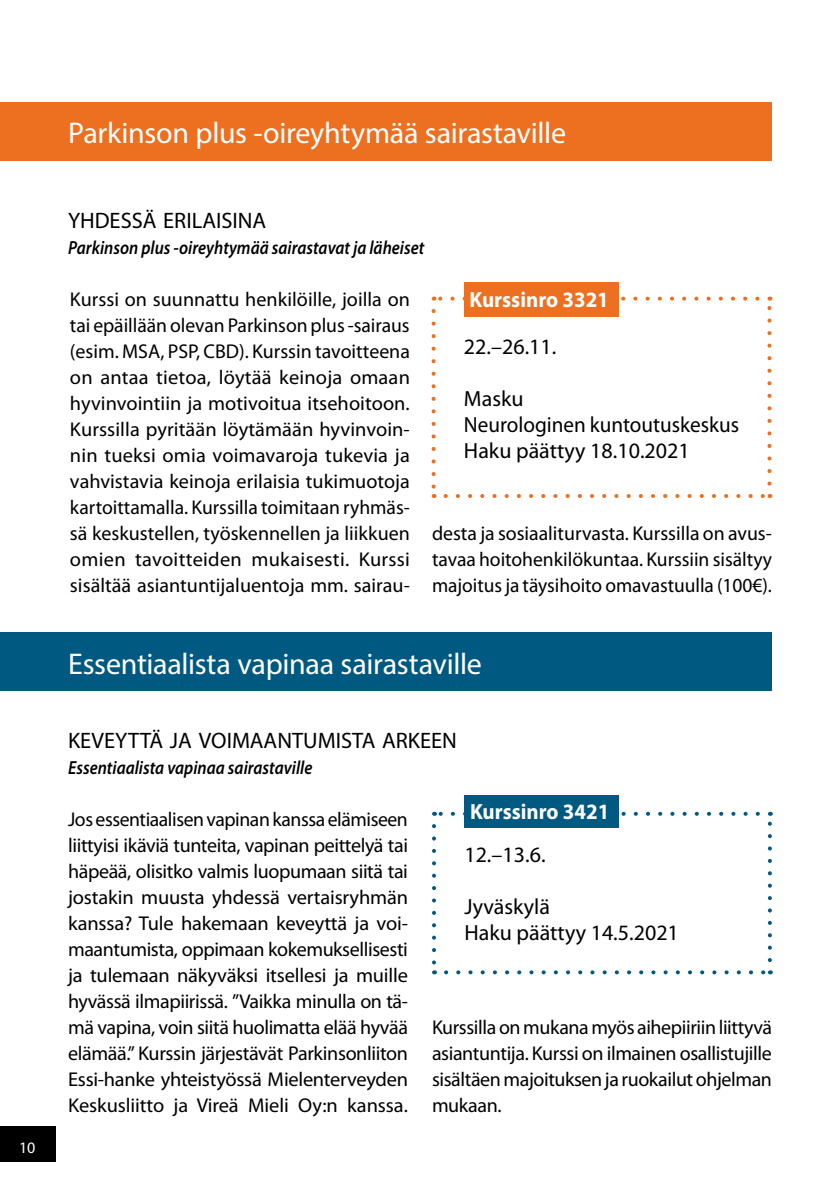
<style>
.page{position:relative;width:840px;height:1191px;background:#fff}
.page>*{position:absolute;margin:0;border:0;box-sizing:border-box;transform-origin:0 0}
.t1{font:30px "Myriad Pro";letter-spacing:-.01em;color:#fff}
.t2{font:22.4px "Myriad Pro";color:#000}
.t3{font:22px/26px "Myriad Pro";color:#000}
.t4{font:700 22px "Myriad Pro";color:#fff;scale:.95 1}
.t5{font:20px/26px "Myriad Pro";letter-spacing:-.005em;color:#000;text-align:justify}
.t6{font:italic 600 19px "Myriad Pro";color:#000;scale:.88 1}
.t7{font:16px "Myriad Pro";color:#fff}
</style>
<div class="page">
<div style="left:0;top:1126px;width:55px;height:35px;background:#000"></div>
<svg style="left:445px;top:494px;width:318px;height:4px"></svg>
<svg style="left:431px;top:311px;width:4px;height:187px"></svg>
<svg style="left:767px;top:297px;width:4px;height:186px"></svg>
<svg style="left:433px;top:297px;width:324px;height:4px"></svg>
<div style="left:463px;top:283px;width:155px;height:34px;background:#ed6f20"></div>
<div style="left:0;top:102px;width:771px;height:58px;background:#ed6f20"></div>
<div style="left:0;top:632px;width:771px;height:58px;background:#005981"></div>
<svg style="left:446px;top:970px;width:317px;height:4px"></svg>
<svg style="left:432px;top:826px;width:4px;height:148px"></svg>
<svg style="left:767px;top:812px;width:4px;height:148px"></svg>
<svg style="left:434px;top:812px;width:323px;height:4px"></svg>
<div style="left:464px;top:795px;width:155px;height:33px;background:#005981"></div>
<p class="t7" style="left:19px;top:1137px;width:18px">10</p>
<h1 class="t1" style="left:68px;top:115px;width:499px">Parkinson plus -oireyhtymää sairastaville</h1>
<p class="t2" style="left:68px;top:207px;width:199px">YHDESSÄ ERILAISINA</p>
<p class="t6" style="left:68px;top:236px;width:406px">Parkinson plus -oireyhtymää sairastavat ja läheiset</p>
<p class="t5" style="left:70px;top:286px;width:341px">Kurssi on suunnattu henkilöille, joilla on tai epäillään olevan Parkinson plus -sairaus (esim. MSA, PSP, CBD). Kurssin tavoitteena on antaa tietoa, löytää keinoja omaan hyvinvointiin ja motivoitua itsehoitoon.<br>Kurssilla pyritään löytämään hyvinvoin&shy;nin tueksi omia voimavaroja tukevia ja vahvistavia keinoja erilaisia tukimuotoja kartoittamalla. Kurssilla toimitaan ryhmäs&shy;sä keskustellen, työskennellen ja liikkuen omien tavoitteiden mukaisesti. Kurssi sisältää asiantuntijaluentoja mm. sairau-</p>
<p class="t4" style="left:469px;top:285px;width:148px">Kurssinro 3321</p>
<p class="t3" style="left:463px;top:333px;width:94px">22.–26.11.</p>
<p class="t3" style="left:463px;top:385px;width:276px">Masku<br>Neurologinen kuntoutuskeskus<br>Haku päättyy 18.10.2021</p>
<p class="t5" style="left:432px;top:520px;width:341px">desta ja sosiaaliturvasta. Kurssilla on avus&shy;tavaa hoitohenkilökuntaa. Kurssiin sisältyy majoitus ja täysihoito omavastuulla (100€).</p>
<h1 class="t1" style="left:68px;top:645px;width:415px">Essentiaalista vapinaa sairastaville</h1>
<p class="t2" style="left:68px;top:727px;width:390px">KEVEYTTÄ JA VOIMAANTUMISTA ARKEEN</p>
<p class="t6" style="left:68px;top:756px;width:279px">Essentiaalista vapinaa sairastaville</p>
<p class="t5" style="left:68px;top:806px;width:341px">Jos essentiaalisen vapinan kanssa elämiseen liittyisi ikäviä tunteita, vapinan peittelyä tai häpeää, olisitko valmis luopumaan siitä tai jostakin muusta yhdessä vertaisryhmän kanssa? Tule hakemaan keveyttä ja voi&shy;maantumista, oppimaan kokemuksellisesti ja tulemaan näkyväksi itsellesi ja muille hyvässä ilmapiirissä. ”Vaikka minulla on tä&shy;mä vapina, voin siitä huolimatta elää hyvää elämää.” Kurssin järjestävät Parkinsonliiton Essi-hanke yhteistyössä Mielenterveyden Keskusliitto ja Vireä Mieli Oy:n kanssa.</p>
<p class="t4" style="left:470px;top:797px;width:148px">Kurssinro 3421</p>
<p class="t3" style="left:464px;top:841px;width:83px">12.–13.6.</p>
<p class="t3" style="left:464px;top:893px;width:216px">Jyväskylä<br>Haku päättyy 14.5.2021</p>
<p class="t5" style="left:432px;top:1014px;width:341px">Kurssilla on mukana myös aihepiiriin liittyvä asiantuntija. Kurssi on ilmainen osallistujille sisältäen majoituksen ja ruokailut ohjelman mukaan.</p>
</div>
